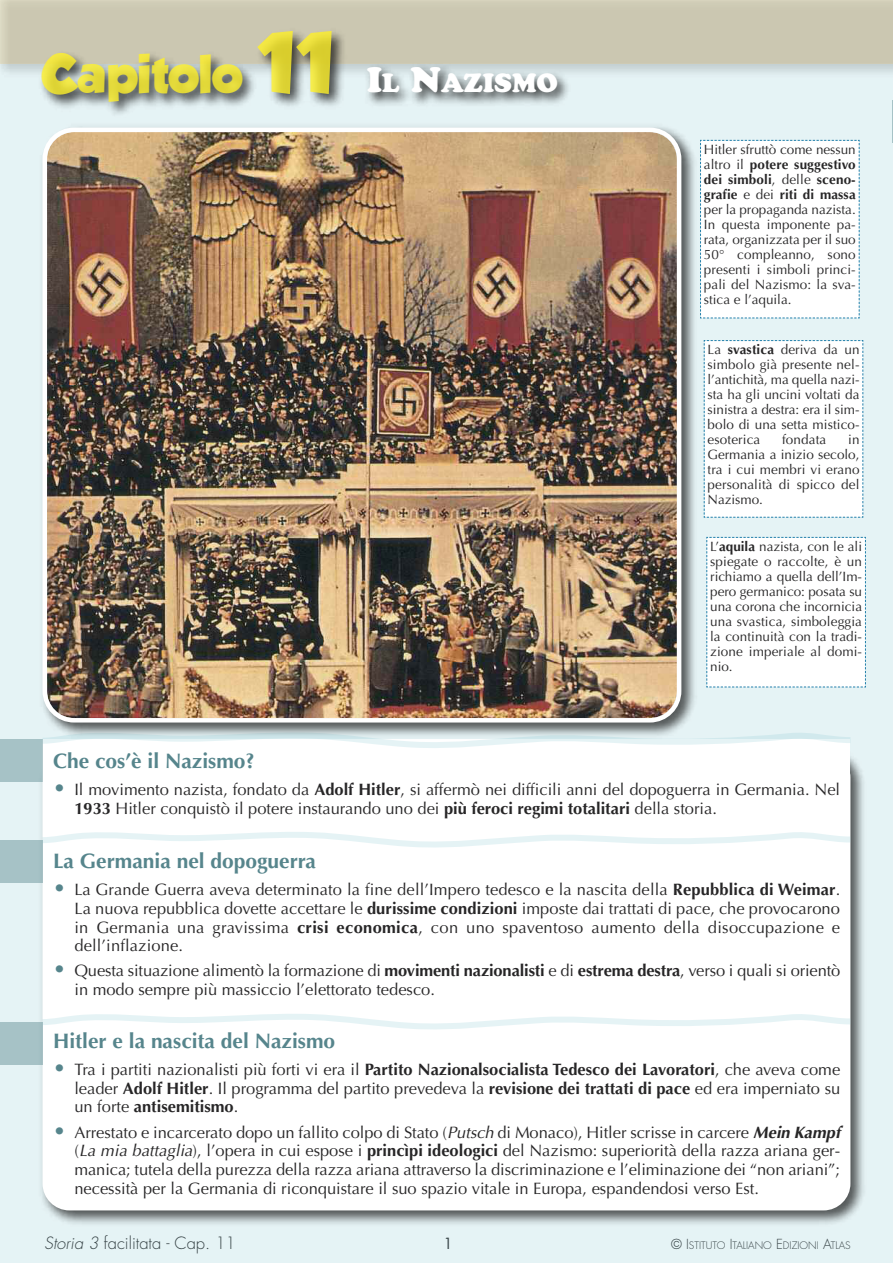
<style>
.page{position:relative;width:893px;height:1263px;background:#e5f3f5}
.page>*{position:absolute;margin:0;border:0;box-sizing:border-box;transform-origin:0 0}
.t1{font:47.55px "GROBOLD";color:rgb(255 241 42/.8)}
.t2{font:700 21px "Optima";color:#56858c}
.t3{font:16.5px/18.8px "Optima";color:#272627;text-align:justify}
.t4{font:300 16.5px "Futura";color:#272627}
.t5{font:15px "Futura";color:#272627}
.t6{font:13.5px/15px "Optima";letter-spacing:.01em;color:#272627;text-align:justify}
.t7{font:300 10.2px "Futura";color:#272627}
.s1{font-size:75px}
.s2{font-family:"Cooper Black Std";font-size:35.1px;color:#fff}
.s3{font-family:"Cooper Black Std";font-size:26.25px;color:#fff}
.s4{font-weight:700}
.s5{font-size:21px;color:#56858c}
.s6{font-style:italic}
.s7{font-weight:700;font-style:italic}
.s8{font-size:13.5px}
</style>
<div class="page">
<img style="left:41px;top:756px;width:823px;height:468px">
<div style="left:43px;top:751px;width:807px;height:459px;background:#fff;border-radius:27px"></div>
<div style="left:0;top:0;width:893px;height:64px;background:#cbc7b1"></div>
<img style="left:34px;top:32px;width:323px;height:82px">
<img style="left:357px;top:64px;width:532px;height:76px">
<div style="left:43px;top:739px;width:807px;height:43px;background:#fff"></div>
<div style="left:0;top:739px;width:43px;height:43px;background:#a6c2c6"></div>
<svg style="left:42px;top:733px;width:808px;height:20px"></svg>
<div style="left:0;top:840px;width:43px;height:43px;background:#a6c2c6"></div>
<svg style="left:41px;top:826px;width:815px;height:27px"></svg>
<img style="left:42px;top:121px;width:659px;height:620px">
<img style="left:43px;top:128px;width:638px;height:594px">
<hr style="left:892px;top:100px;width:1px;height:42px;background:#a6c2c6">
<div style="left:700px;top:140px;width:160px;height:179px;background:#fff"></div>
<div style="left:706px;top:537px;width:160px;height:151px;background:#fff"></div>
<div style="left:703px;top:340px;width:161px;height:178px;background:#fff"></div>
<div style="left:0;top:1022px;width:43px;height:43px;background:#a6c2c6"></div>
<svg style="left:41px;top:1008px;width:815px;height:27px"></svg>
<h1 class="t1" style="left:43px;top:46px;width:517px">Capitolo <span class="s1">11</span> <span class="s2">I</span><span class="s3">L</span> <span class="s2">N</span><span class="s3">AZISMO</span></h1>
<p class="t6" style="left:704px;top:143px;width:153px">Hitler sfruttò come nessun altro il <span class="s4">potere suggestivo dei simboli</span>, delle <span class="s4">sceno&shy;grafie</span> e dei <span class="s4">riti di massa </span>per la propaganda nazista.<br>In questa imponente pa&shy;rata, organizzata per il suo 50° compleanno, sono presenti i simboli princi&shy;pali del Nazismo: la sva&shy;stica e l’aquila.</p>
<p class="t6" style="left:708px;top:343px;width:153px">La <span class="s4">svastica</span> deriva da un simbolo già presente nel&shy;l’antichità, ma quella nazi&shy;sta ha gli uncini voltati da sinistra a destra: era il sim&shy;bolo di una setta mistico&shy;esoterica</p>
<p class="t6" style="left:782px;top:433px;width:46px">fondata</p>
<p class="t6" style="left:708px;top:433px;width:153px;text-indent:141px">in Germania a inizio secolo, tra i cui membri vi erano personalità di spicco del Nazismo.</p>
<p class="t6" style="left:710px;top:540px;width:153px">L’<span class="s4">aquila</span> nazista, con le ali spiegate o raccolte, è un richiamo a quella dell’Im&shy;pero germanico: posata su una corona che incornicia una svastica, simboleggia la continuità con la tradi&shy;zione imperiale al domi&shy;nio.</p>
<p class="t2" style="left:53px;top:752px;width:203px">Che cos’è il Nazismo?</p>
<p class="t3" style="left:74px;top:782px;width:767px;text-indent:-21px"><span class="s5">•</span> Il movimento nazista, fondato da <span class="s4">Adolf Hitler</span>, si affermò nei difficili anni del dopoguerra in Germania. Nel<br><span class="s4">1933</span> Hitler conquistò il potere instaurando uno dei <span class="s4">più feroci regimi totalitari</span> della storia.</p>
<p class="t2" style="left:53px;top:852px;width:264px">La Germania nel dopoguerra</p>
<p class="t3" style="left:74px;top:882px;width:767px;text-indent:-21px"><span class="s5">•</span> La Grande Guerra aveva determinato la fine dell’Impero tedesco e la nascita della <span class="s4">Repubblica di Weimar</span>.<br>La nuova repubblica dovette accettare le <span class="s4">durissime condizioni</span> imposte dai trattati di pace, che provocarono in Germania una gravissima <span class="s4">crisi economica</span>, con uno spaventoso aumento della disoccupazione e dell’inflazione.</p>
<p class="t3" style="left:74px;top:963px;width:767px;text-indent:-21px"><span class="s5">•</span> Questa situazione alimentò la formazione di <span class="s4">movimenti nazionalisti</span> e di <span class="s4">estrema destra</span>, verso i quali si orientò in modo sempre più massiccio l’elettorato tedesco.</p>
<p class="t2" style="left:53px;top:1032px;width:284px">Hitler e la nascita del Nazismo</p>
<p class="t3" style="left:74px;top:1061px;width:767px;text-indent:-21px"><span class="s5">•</span> Tra i partiti nazionalisti più forti vi era il <span class="s4">Partito Nazionalsocialista Tedesco dei Lavoratori</span>, che aveva come leader <span class="s4">Adolf Hitler</span>. Il programma del partito prevedeva la <span class="s4">revisione dei trattati di pace</span> ed era imperniato su un forte <span class="s4">antisemitismo</span>.</p>
<p class="t3" style="left:74px;top:1124px;width:767px;text-indent:-21px"><span class="s5">•</span> Arrestato e incarcerato dopo un fallito colpo di Stato (<span class="s6">Putsch</span> di Monaco), Hitler scrisse in carcere <span class="s7">Mein Kampf </span>(<span class="s6">La mia battaglia</span>), l’opera in cui espose i <span class="s4">princìpi ideologici</span> del Nazismo: superiorità della razza ariana ger&shy;manica; tutela della purezza della razza ariana attraverso la discriminazione e l’eliminazione dei “non ariani”; necessità per la Germania di riconquistare il suo spazio vitale in Europa, espandendosi verso Est.</p>
<p class="t4" style="left:44px;top:1235px;width:193px"><span class="s6">Storia 3</span> facilitata - Cap. 11</p>
<p class="t5" style="left:443px;top:1236px;width:11px">1</p>
<p class="t7" style="left:671px;top:1240px;width:181px"><span class="s8">© I</span>STITUTO <span class="s8">I</span>TALIANO <span class="s8">E</span>DIZIONI <span class="s8">A</span>TLAS</p>
</div>
